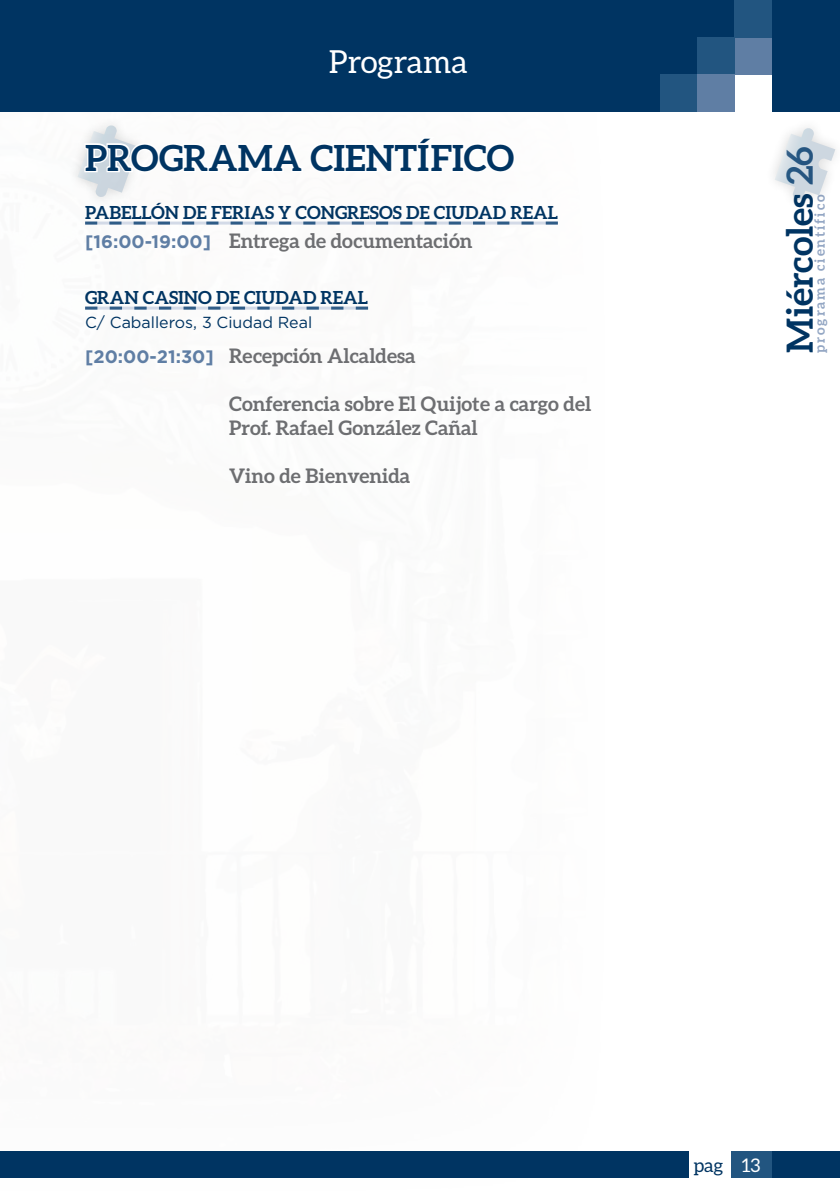
<style>
.page{position:relative;width:840px;height:1191px;background:#fff}
.page>*{position:absolute;margin:0;border:0;box-sizing:border-box;transform-origin:0 0}
.t1{font:700 36px "Aleo";color:#003462}
.t2{font:31.8px "Aleo";color:#fff}
.t3{font:700 20px/24px "Aleo";color:#6d6e71}
.t4{font:18.8px "Aleo";color:#003462}
.t5{font:700 18px "Aleo";color:#003462}
.t6{font:16px "Gotham";color:#003462}
.t7{font:700 14px "Aleo";letter-spacing:.13em;color:#94a7c4}
.s1{font-family:"Gotham";font-size:18px;color:#5f7ea4}
.s2{color:#2f5c87}
.s3{color:#fff}
</style>
<div class="page">
<div style="left:0;top:1151px;width:839px;height:27px;background:#003462"></div>
<div style="left:0;top:0;width:839px;height:111px;background:#003462"></div>
<div style="left:734px;top:74px;width:37px;height:37px;background:#fff"></div>
<div style="left:734px;top:37px;width:37px;height:37px;background:#5f7ea4"></div>
<div style="left:734px;top:0;width:37px;height:37px;background:#225580"></div>
<div style="left:697px;top:37px;width:37px;height:37px;background:#225580"></div>
<div style="left:660px;top:74px;width:37px;height:37px;background:#225580"></div>
<div style="left:697px;top:74px;width:37px;height:37px;background:#5f7ea4"></div>
<div style="left:730px;top:1151px;width:41px;height:27px;background:#225580"></div>
<div style="left:688px;top:1145px;width:42px;height:38px;background:#fff"></div>
<svg style="left:774px;top:128px;width:60px;height:72px"></svg>
<div style="left:67px;top:114px;width:82px;height:94px;background:#fcfbfb"></div>
<svg style="left:77px;top:125px;width:62px;height:72px"></svg>
<svg style="left:85px;top:221px;width:472px;height:3px"></svg>
<svg style="left:85px;top:306px;width:283px;height:3px"></svg>
<h2 class="t2" style="left:328px;top:43px;width:140px">Programa</h2>
<h1 class="t1" style="left:85px;top:137px;width:430px">PROGRAMA CIENTÍFICO</h1>
<p class="t5" style="left:85px;top:202px;width:23px">Pabellón</p>
<p class="t5" style="left:183px;top:202px;width:50px">de Ferias</p>
<p class="t5" style="left:278px;top:202px;width:30px">y congresos</p>
<p class="t5" style="left:406px;top:202px;width:53px">de Ciudad</p>
<p class="t5" style="left:510px;top:202px;width:25px">Real</p>
<p class="t3" style="left:85px;top:229px;width:388px"><span class="s1">[16:00-19:00]</span> Entrega de documentación</p>
<p class="t5" style="left:85px;top:287px;width:284px">GRAN CASINO DE CIUDAD REAL</p>
<p class="t6" style="left:85px;top:312px;width:228px">C/ Caballeros, 3 Ciudad Real</p>
<p class="t3" style="left:85px;top:343px;width:332px"><span class="s1">[20:00-21:30]</span> Recepción Alcaldesa</p>
<p class="t3" style="left:229px;top:391px;width:363px">Conferencia sobre El Quijote a cargo del<br>Prof. Rafael González Cañal</p>
<p class="t3" style="left:229px;top:463px;width:182px">Vino de Bienvenida</p>
<h1 class="t1" style="left:778px;top:352px;width:208px;rotate:-90deg">Miércoles <span class="s2">26</span></h1>
<p class="t7" style="left:811px;top:352px;width:159px;rotate:-90deg">programa científico</p>
<p class="t4" style="left:693px;top:1154px;width:68px">pag <span class="s3">13</span></p>
</div>
